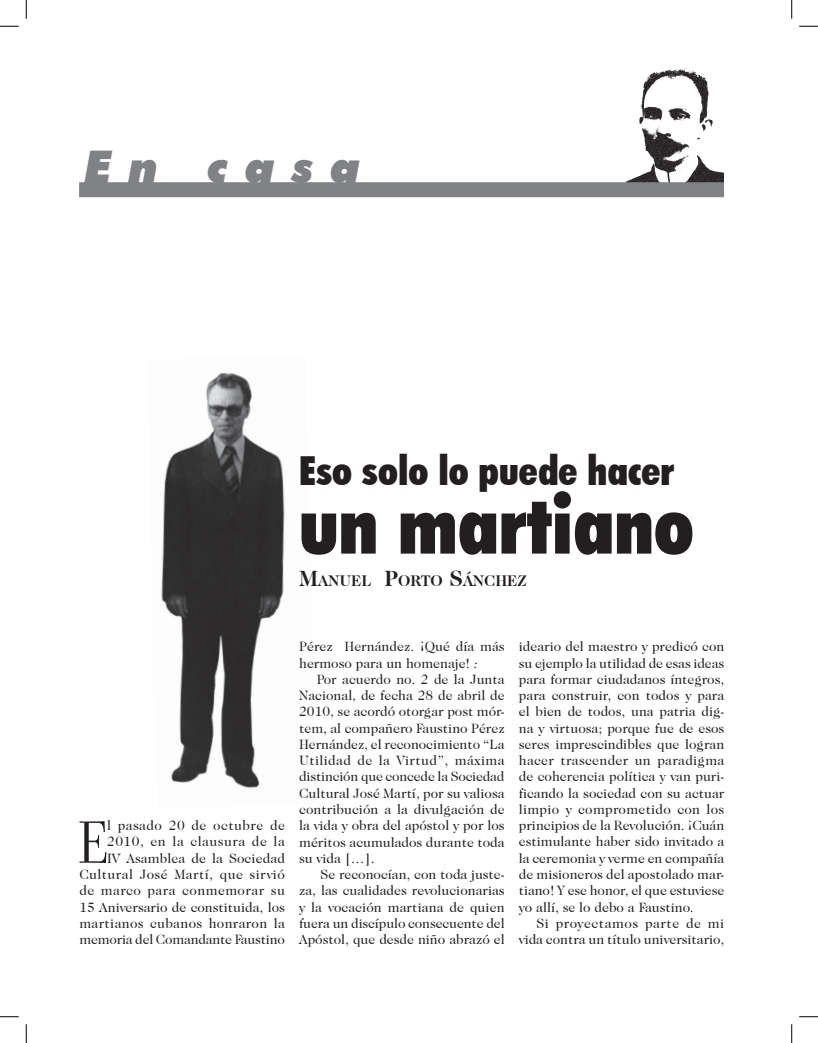
<style>
.page{position:relative;width:818px;height:1043px;background:#fff}
.page>*{position:absolute;margin:0;border:0;box-sizing:border-box;transform-origin:0 0}
.t1{font:900 condensed 80.12px "Futura BT";color:#231f20}
.t2{font:64.25px "Filosofia Grand OT";color:#231f20}
.t3{font:italic 900 45px "Futura BT";letter-spacing:.37em;color:#808285}
.t4{font:900 condensed 40px "Futura BT";color:#231f20}
.t5{font:700 15.75px "Caslon 224 IT Cby BT";color:#231f20}
.t6{font:13.75px/16.2px "Caslon 224 IT Cby BT";color:#231f20;text-align:justify}
.t7{font:13.75px/16.2px "Caslon 224 IT Cby BT";letter-spacing:.025em;color:#231f20;text-align:right}
.s1{font-size:22.5px}
.s2{font-style:italic}
</style>
<div class="page">
<img style="left:161px;top:372px;width:124px;height:417px">
<img style="left:626px;top:69px;width:97px;height:113px">
<div style="left:79px;top:182px;width:645px;height:15px;background:#808285"></div>
<svg style="left:0;top:25px;width:19px;height:2px"></svg>
<svg style="left:799px;top:25px;width:19px;height:2px"></svg>
<svg style="left:0;top:1016px;width:19px;height:1px"></svg>
<svg style="left:799px;top:1016px;width:19px;height:1px"></svg>
<svg style="left:25px;top:0;width:2px;height:19px"></svg>
<svg style="left:25px;top:1024px;width:2px;height:18px"></svg>
<svg style="left:791px;top:0;width:1px;height:19px"></svg>
<svg style="left:791px;top:1024px;width:1px;height:18px"></svg>
<h3 class="t3" style="left:84px;top:139px;width:278px">En casa</h3>
<h3 class="t4" style="left:299px;top:447px;width:377px">Eso solo lo puede hacer</h3>
<h1 class="t1" style="left:299px;top:476px;width:396px">un martiano</h1>
<p class="t5" style="left:299px;top:571px;width:229px"><span class="s1">M</span>ANUEL <span class="s1">P</span>ORTO <span class="s1">S</span>ÁNCHEZ</p>
<p class="t7" style="left:79px;top:817px;width:207px">l pasado 20 de octubre de<br>2010, en la clausura de la<br>IV Asamblea de la Sociedad<br>Cultural José Martí, que sirvió de marco para conmemorar su<br>15 Aniversario de constituida, los martianos cubanos honraron la memoria del Comandante Faustino</p>
<h2 class="t2" style="left:78px;top:808px;width:31px">E</h2>
<p class="t6" style="left:299px;top:638px;width:207px">Pérez Hernández. ¡Qué día más hermoso para un homenaje! <span class="s2">:</span></p>
<p class="t6" style="left:299px;top:670px;width:207px;text-indent:18px">Por acuerdo no. 2 de la Junta Nacional, de fecha 28 de abril de 2010, se acordó otorgar post mór&shy;tem, al compañero Faustino Pérez Hernández, el reconocimiento “La Utilidad de la Virtud”, máxima distinción que concede la Sociedad Cultural José Martí, por su valiosa contribución a la divulgación de la vida y obra del apóstol y por los méritos acumulados durante toda su vida […].</p>
<p class="t6" style="left:299px;top:865px;width:207px;text-indent:21px">Se reconocían, con toda juste&shy;za, las cualidades revolucionarias y la vocación martiana de quien fuera un discípulo consecuente del Apóstol, que desde niño abrazó el</p>
<p class="t6" style="left:519px;top:638px;width:207px">ideario del maestro y predicó con su ejemplo la utilidad de esas ideas para formar ciudadanos íntegros, para construir, con todos y para el bien de todos, una patria dig&shy;na y virtuosa; porque fue de esos seres imprescindibles que logran hacer trascender un paradigma de coherencia política y van puri&shy;ficando la sociedad con su actuar limpio y comprometido con los principios de la Revolución. ¡Cuán estimulante haber sido invitado a la ceremonia y verme en compañía de misioneros del apostolado mar&shy;tiano! Y ese honor, el que estuviese yo allí, se lo debo a Faustino.</p>
<p class="t6" style="left:519px;top:914px;width:207px;text-align:right">Si proyectamos parte de mi vida contra un título universitario,</p>
</div>
